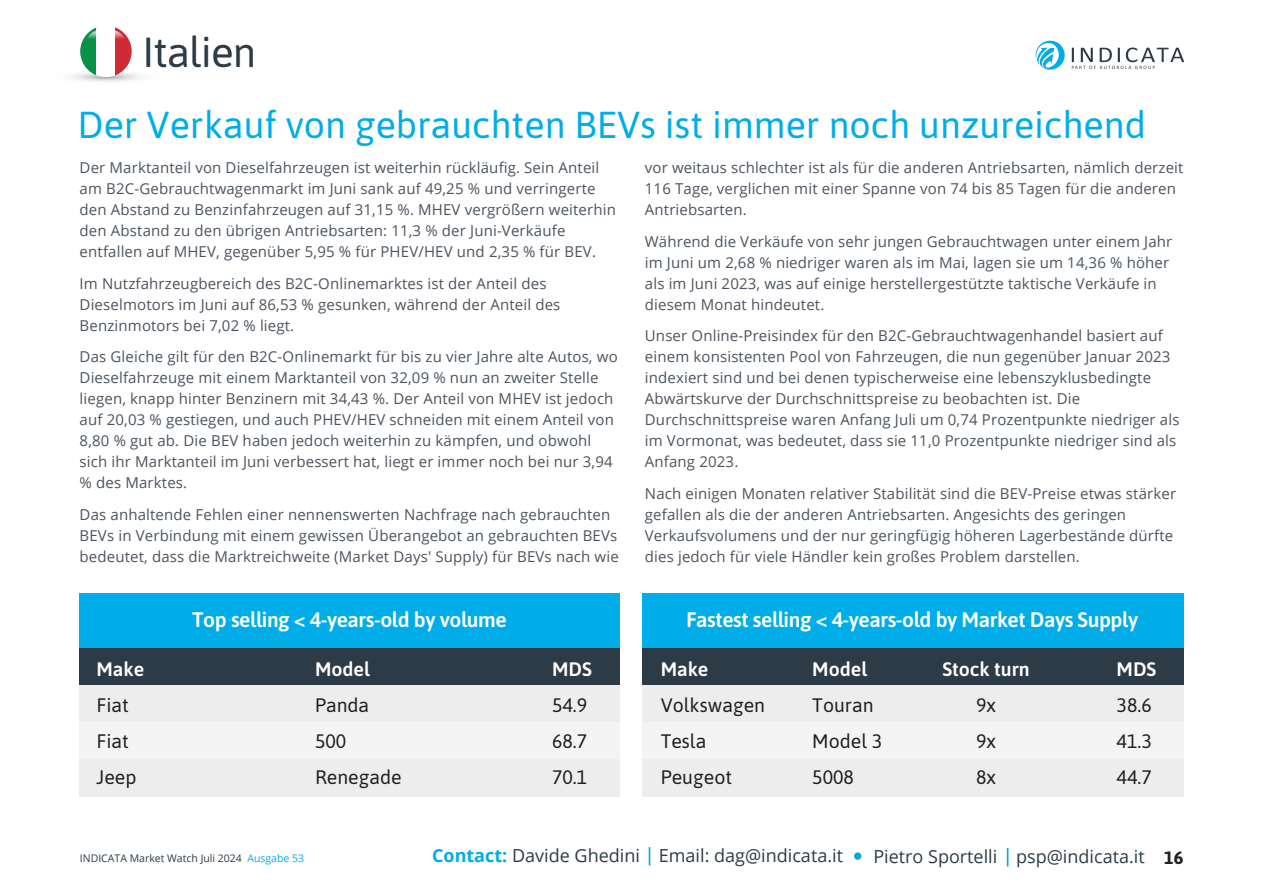
<style>
.page{position:relative;width:1263px;height:893px;background:#fff}
.page>*{position:absolute;margin:0;border:0;box-sizing:border-box;transform-origin:0 0}
.t1{font:42px "Asap";letter-spacing:-.02em;color:#2c3b46}
.t2{font:37.5px "Asap";color:#00ade8}
.t3{font:600 21px "Asap";letter-spacing:-.02em;color:#fff}
.t4{font:19.5px/36px "Asap";color:#231f20}
.t5{font:600 19.5px "Asap";color:#fff}
.t6{font:18px "Open Sans";color:#2c3b46}
.t7{font:15px/21px "Open Sans";letter-spacing:.01em;color:#4b545e}
.t8{font:10.5px "Open Sans";color:#2c3b46}
.s1{color:#00ade8}
.s2{font-weight:700;color:#00ade8}
.s3{font-family:"Asap";font-weight:700;color:#231f20}
</style>
<div class="page">
<svg style="left:42px;top:68px;width:128px;height:17px"></svg>
<svg style="left:80px;top:27px;width:16px;height:50px"></svg>
<div style="left:96px;top:26px;width:19px;height:51px;background:#fff"></div>
<svg style="left:115px;top:27px;width:17px;height:50px"></svg>
<svg style="left:86px;top:29px;width:39px;height:16px"></svg>
<svg style="left:1035px;top:41px;width:30px;height:29px"></svg>
<svg style="left:1072px;top:48px;width:112px;height:21px"></svg>
<svg style="left:649px;top:847px;width:1px;height:18px"></svg>
<svg style="left:1007px;top:848px;width:1px;height:18px"></svg>
<div style="left:854px;top:852px;width:7px;height:8px;background:#05a7e0;border-radius:50%"></div>
<div style="left:79px;top:593px;width:541px;height:55px;background:#00ade8"></div>
<div style="left:79px;top:648px;width:541px;height:37px;background:#2c3b46"></div>
<div style="left:79px;top:685px;width:541px;height:37px;background:#ededed"></div>
<div style="left:79px;top:722px;width:541px;height:37px;background:#f4f4f4"></div>
<div style="left:79px;top:759px;width:541px;height:38px;background:#ededed"></div>
<div style="left:643px;top:593px;width:541px;height:55px;background:#00ade8"></div>
<div style="left:643px;top:648px;width:541px;height:37px;background:#2c3b46"></div>
<div style="left:643px;top:685px;width:541px;height:37px;background:#ededed"></div>
<div style="left:643px;top:722px;width:541px;height:37px;background:#f4f4f4"></div>
<div style="left:643px;top:759px;width:541px;height:38px;background:#ededed"></div>
<h1 class="t1" style="left:143px;top:23px;width:115px">Italien</h1>
<h2 class="t2" style="left:78px;top:99px;width:1070px">Der Verkauf von gebrauchten BEVs ist immer noch unzureichend</h2>
<p class="t7" style="left:80px;top:157px;width:538px">Der Marktanteil von Dieselfahrzeugen ist weiterhin rückläufig. Sein Anteil am B2C-Gebrauchtwagenmarkt im Juni sank auf 49,25 % und verringerte den Abstand zu Benzinfahrzeugen auf 31,15 %. MHEV vergrößern weiterhin den Abstand zu den übrigen Antriebsarten: 11,3 % der Juni-Verkäufe entfallen auf MHEV, gegenüber 5,95 % für PHEV/HEV und 2,35 % für BEV.</p>
<p class="t7" style="left:80px;top:272px;width:482px">Im Nutzfahrzeugbereich des B2C-Onlinemarktes ist der Anteil des<br>Dieselmotors im Juni auf 86,53 % gesunken, während der Anteil des<br>Benzinmotors bei 7,02 % liegt.</p>
<p class="t7" style="left:80px;top:346px;width:540px">Das Gleiche gilt für den B2C-Onlinemarkt für bis zu vier Jahre alte Autos, wo Dieselfahrzeuge mit einem Marktanteil von 32,09 % nun an zweiter Stelle liegen, knapp hinter Benzinern mit 34,43 %. Der Anteil von MHEV ist jedoch auf 20,03 % gestiegen, und auch PHEV/HEV schneiden mit einem Anteil von 8,80 % gut ab. Die BEV haben jedoch weiterhin zu kämpfen, und obwohl sich ihr Marktanteil im Juni verbessert hat, liegt er immer noch bei nur 3,94 % des Marktes.</p>
<p class="t7" style="left:80px;top:503px;width:541px">Das anhaltende Fehlen einer nennenswerten Nachfrage nach gebrauchten<br>BEVs in Verbindung mit einem gewissen Überangebot an gebrauchten BEVs bedeutet, dass die Marktreichweite (Market Days' Supply) für BEVs nach wie</p>
<h3 class="t5" style="left:97px;top:655px;width:49px">Make</h3>
<h3 class="t4" style="left:97px;top:686px;width:42px">Fiat<br>Fiat<br>Jeep</h3>
<h3 class="t3" style="left:192px;top:605px;width:316px">Top selling &lt; 4-years-old by volume</h3>
<h3 class="t5" style="left:315px;top:655px;width:56px">Model</h3>
<h3 class="t4" style="left:315px;top:686px;width:88px">Panda<br>500<br>Renegade</h3>
<h3 class="t5" style="left:552px;top:655px;width:41px">MDS</h3>
<h3 class="t4" style="left:552px;top:686px;width:37px;text-align:justify">54.9<br>68.7<br>70.1</h3>
<p class="t7" style="left:645px;top:157px;width:540px">vor weitaus schlechter ist als für die anderen Antriebsarten, nämlich derzeit<br>116 Tage, verglichen mit einer Spanne von 74 bis 85 Tagen für die anderen<br>Antriebsarten.</p>
<p class="t7" style="left:645px;top:230px;width:529px">Während die Verkäufe von sehr jungen Gebrauchtwagen unter einem Jahr im Juni um 2,68 % niedriger waren als im Mai, lagen sie um 14,36 % höher als im Juni 2023, was auf einige herstellergestützte taktische Verkäufe in diesem Monat hindeutet.</p>
<p class="t7" style="left:645px;top:325px;width:536px">Unser Online-Preisindex für den B2C-Gebrauchtwagenhandel basiert auf einem konsistenten Pool von Fahrzeugen, die nun gegenüber Januar 2023 indexiert sind und bei denen typischerweise eine lebenszyklusbedingte Abwärtskurve der Durchschnittspreise zu beobachten ist. Die Durchschnittspreise waren Anfang Juli um 0,74 Prozentpunkte niedriger als im Vormonat, was bedeutet, dass sie 11,0 Prozentpunkte niedriger sind als Anfang 2023.</p>
<p class="t7" style="left:645px;top:482px;width:533px">Nach einigen Monaten relativer Stabilität sind die BEV-Preise etwas stärker gefallen als die der anderen Antriebsarten. Angesichts des geringen Verkaufsvolumens und der nur geringfügig höheren Lagerbestände dürfte dies jedoch für viele Händler kein großes Problem darstellen.</p>
<h3 class="t3" style="left:686px;top:605px;width:453px">Fastest selling &lt; 4-years-old by Market Days Supply</h3>
<h3 class="t5" style="left:661px;top:655px;width:49px">Make</h3>
<h3 class="t4" style="left:661px;top:686px;width:106px">Volkswagen<br>Tesla<br>Peugeot</h3>
<h3 class="t5" style="left:812px;top:655px;width:56px">Model</h3>
<h3 class="t4" style="left:812px;top:686px;width:71px">Touran<br>Model 3<br>5008</h3>
<h3 class="t5" style="left:942px;top:655px;width:89px">Stock turn</h3>
<h3 class="t4" style="left:976px;top:686px;width:21px;text-align:justify">9x 9x 8x</h3>
<h3 class="t5" style="left:1117px;top:655px;width:41px">MDS</h3>
<h3 class="t4" style="left:1117px;top:686px;width:37px;text-align:justify">38.6<br>41.3<br>44.7</h3>
<p class="t8" style="left:80px;top:851px;width:226px">INDICATA Market Watch Juli 2024 <span class="s1">Ausgabe 53</span></p>
<p class="t6" style="left:432px;top:843px;width:412px"><span class="s2">Contact:</span> Davide Ghedini Email: dag@indicata.it</p>
<p class="t6" style="left:873px;top:844px;width:311px">Pietro Sportelli psp@indicata.it <span class="s3">16</span></p>
</div>
